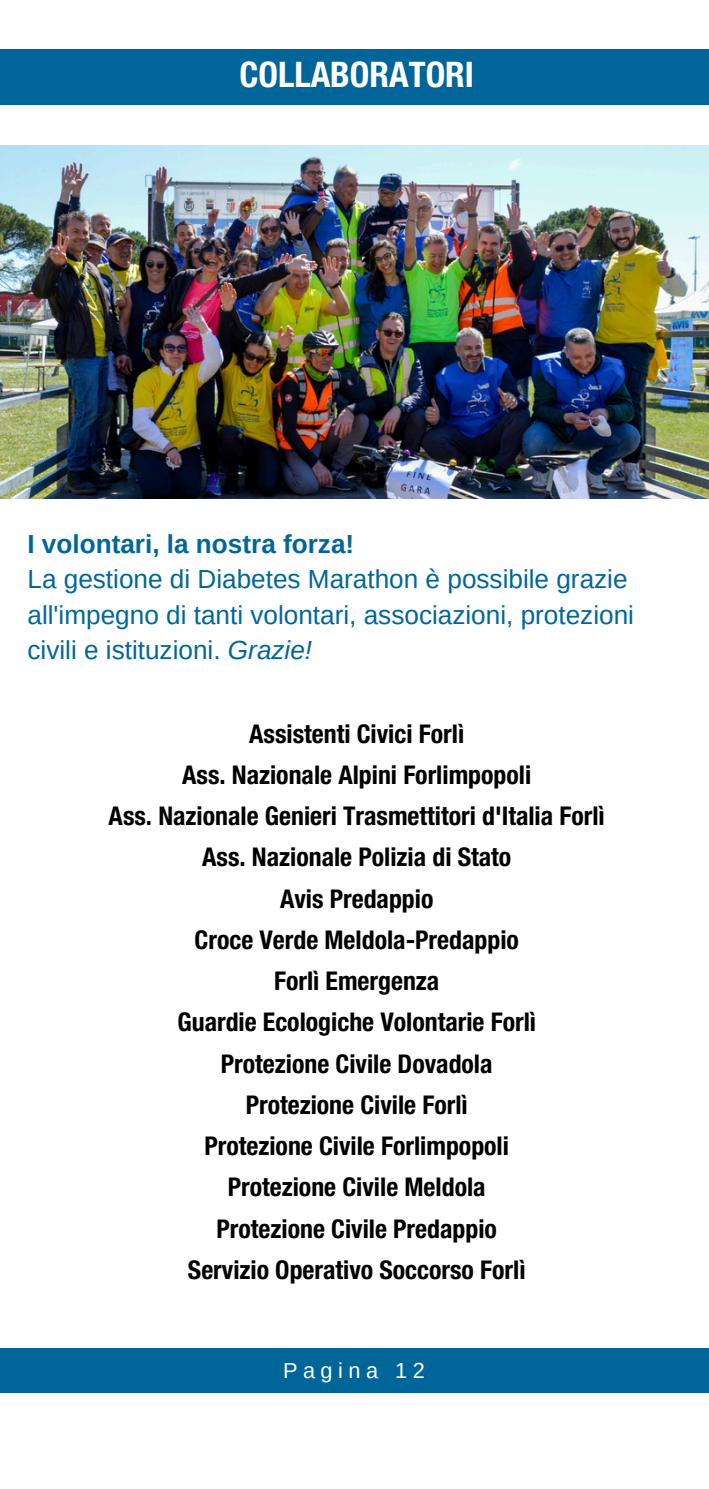
<style>
.page{position:relative;width:709px;height:1489px;background:#fff}
.page>*{position:absolute;margin:0;border:0;box-sizing:border-box;transform-origin:0 0}
.t1{font:700 condensed 35.25px "Helvetica Neue LT";color:#fff}
.t2{font:26.25px/35.5px "Arimo";color:#069}
.t3{font:700 26.25px "Arimo";color:#069}
.t4{font:700 condensed 25.75px/41.2px "Helvetica Neue LT";color:#000;text-align:center}
.t5{font:21.75px "Arimo";letter-spacing:.25em;color:#fff}
.s1{font-style:italic}
</style>
<div class="page">
<div style="left:0;top:50px;width:709px;height:55px;background:#069"></div>
<div style="left:0;top:1349px;width:709px;height:44px;background:#069"></div>
<img style="left:0;top:146px;width:709px;height:352px">
<h1 class="t1" style="left:239px;top:53px;width:236px">COLLABORATORI</h1>
<p class="t3" style="left:27px;top:529px;width:328px">I volontari, la nostra forza!</p>
<p class="t2" style="left:27px;top:561px;width:608px">La gestione di Diabetes Marathon è possibile grazie all'impegno di tanti volontari, associazioni, protezioni civili e istituzioni. <span class="s1">Grazie!</span></p>
<p class="t4" style="left:109px;top:712px;width:497px">Assistenti Civici Forlì<br>Ass. Nazionale Alpini Forlimpopoli<br>Ass. Nazionale Genieri Trasmettitori d'Italia Forlì<br>Ass. Nazionale Polizia di Stato<br>Avis Predappio<br>Croce Verde Meldola-Predappio<br>Forlì Emergenza<br>Guardie Ecologiche Volontarie Forlì<br>Protezione Civile Dovadola<br>Protezione Civile Forlì<br>Protezione Civile Forlimpopoli<br>Protezione Civile Meldola<br>Protezione Civile Predappio<br>Servizio Operativo Soccorso Forlì</p>
<h5 class="t5" style="left:283px;top:1359px;width:143px">Pagina 12</h5>
</div>
